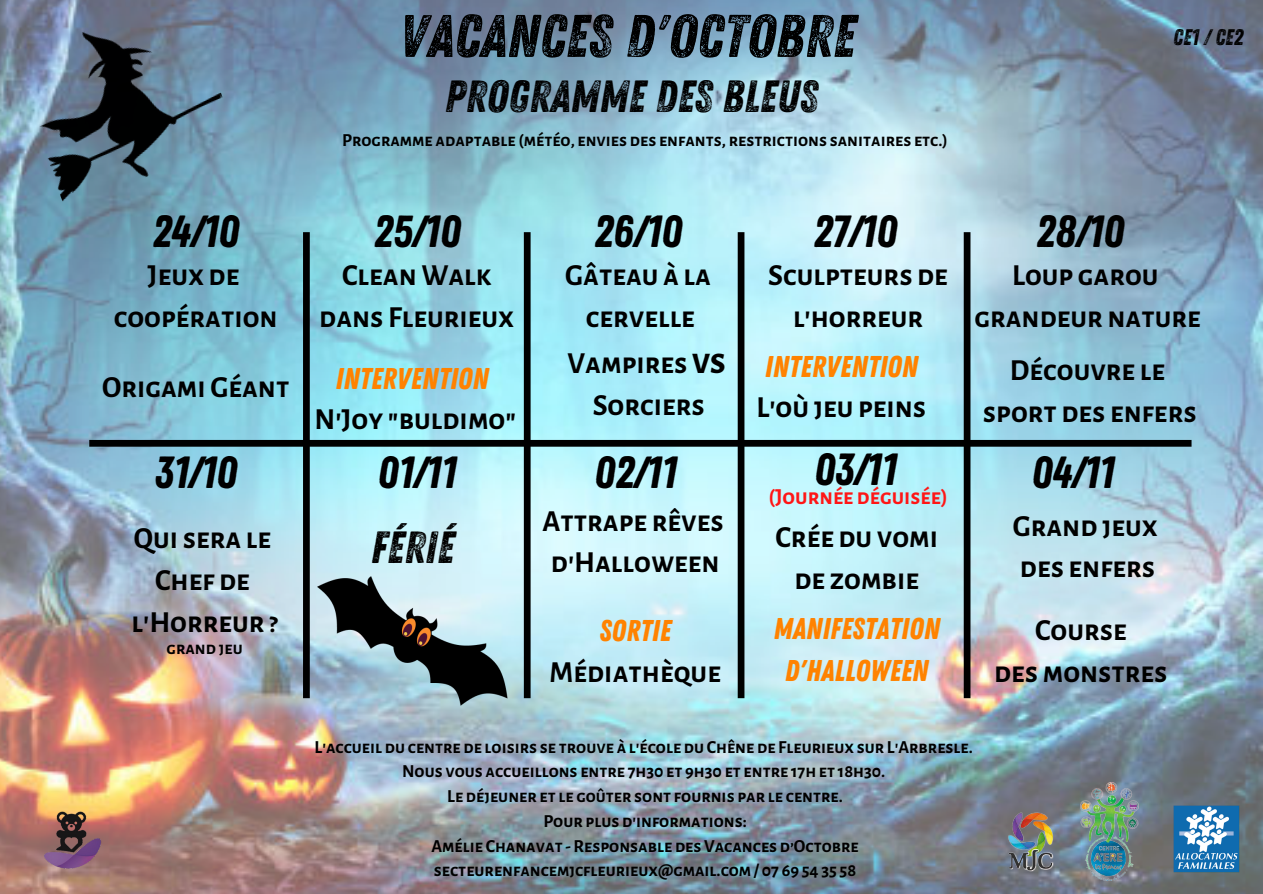
<style>
.page{position:relative;width:1263px;height:894px;background:#fff}
.page>*{position:absolute;margin:0;border:0;box-sizing:border-box;transform-origin:0 0}
.t1{font:60px "Zing Rust G2 Base";color:#000}
.t2{font:45px "Zing Rust Base";color:#000}
.t3{font:45px "Zing Rust G2 Base";color:#000}
.t4{font:700 30px/41.5px "Alegreya Sans SC";color:#000;text-align:center}
.t5{font:30px/41.5px "Zing Rust Base";color:#ff8200;text-align:center}
.t6{font:700 22.5px "Alegreya Sans SC";color:#ff1616}
.t7{font:22.5px "Zing Rust G2 Base";color:#000}
.t8{font:700 18px/24.8px "Alegreya Sans SC";color:#000;text-align:center}
.s1{font-weight:800}
</style>
<div class="page">
<img style="left:0;top:0;width:1263px;height:893px">
<div style="left:89px;top:440px;width:1102px;height:6px;background:#000"></div>
<div style="left:303px;top:232px;width:7px;height:466px;background:#000"></div>
<div style="left:964px;top:232px;width:6px;height:466px;background:#000"></div>
<div style="left:738px;top:232px;width:6px;height:466px;background:#000"></div>
<div style="left:524px;top:232px;width:7px;height:466px;background:#000"></div>
<img style="left:981px;top:794px;width:99px;height:99px">
<img style="left:1173px;top:805px;width:67px;height:66px">
<img style="left:1080px;top:781px;width:59px;height:98px">
<img style="left:9px;top:0;width:230px;height:208px">
<img style="left:318px;top:576px;width:190px;height:129px">
<img style="left:31px;top:805px;width:83px;height:76px">
<h1 class="t1" style="left:399px;top:1px;width:458px">VACANCES D'OCTOBRE</h1>
<h2 class="t3" style="left:445px;top:70px;width:374px">PROGRAMME DES BLEUS</h2>
<p class="t8" style="left:342px;top:128px;width:607px">Programme adaptable (météo, envies des enfants, restrictions sanitaires etc.)</p>
<h2 class="t2" style="left:152px;top:205px;width:88px">24/10</h2>
<h2 class="t2" style="left:374px;top:205px;width:88px">25/10</h2>
<h2 class="t2" style="left:594px;top:205px;width:90px">26/10</h2>
<h2 class="t2" style="left:813px;top:205px;width:85px">27/10</h2>
<h2 class="t2" style="left:1036px;top:205px;width:89px">28/10</h2>
<p class="t7" style="left:1173px;top:24px;width:71px">CE1 / CE2</p>
<h3 class="t4" style="left:114px;top:255px;width:165px">Jeux de coopération</h3>
<h3 class="t4" style="left:102px;top:367px;width:189px">Origami Géant</h3>
<h3 class="t4" style="left:319px;top:255px;width:197px">Clean Walk dans Fleurieux</h3>
<h3 class="t5" style="left:335px;top:358px;width:155px">INTERVENTION</h3>
<h3 class="t4" style="left:315px;top:399px;width:203px">N'Joy "buldimo"</h3>
<h3 class="t4" style="left:565px;top:255px;width:147px">Gâteau à la cervelle</h3>
<h3 class="t4" style="left:568px;top:343px;width:159px">Vampires <span class="s1">VS<br></span>Sorciers</h3>
<h3 class="t4" style="left:768px;top:255px;width:181px">Sculpteurs de l'horreur</h3>
<h3 class="t5" style="left:765px;top:346px;width:155px">INTERVENTION</h3>
<h3 class="t4" style="left:756px;top:387px;width:171px">L'où jeu peins</h3>
<h3 class="t4" style="left:974px;top:255px;width:228px">Loup garou grandeurnature</h3>
<h3 class="t4" style="left:983px;top:350px;width:215px">Découvre le sport des enfers</h3>
<h2 class="t2" style="left:155px;top:446px;width:84px">31/10</h2>
<h2 class="t2" style="left:377px;top:446px;width:80px">01/11</h2>
<h2 class="t2" style="left:594px;top:446px;width:84px">02/11</h2>
<h2 class="t2" style="left:814px;top:443px;width:84px">03/11</h2>
<h2 class="t2" style="left:1031px;top:446px;width:84px">04/11</h2>
<p class="t6" style="left:768px;top:486px;width:181px">(Journée déguisée)</p>
<h3 class="t4" style="left:542px;top:500px;width:183px;text-align:left">Attrape rêves d'Halloween</h3>
<h3 class="t4" style="left:1013px;top:505px;width:147px;text-align:left">Grand jeux des enfers</h3>
<h3 class="t4" style="left:132px;top:518px;width:148px">Qui sera le<br>Chef de l'Horreur ?</h3>
<h2 class="t3" style="left:371px;top:520px;width:85px">FÉRIÉ</h2>
<h3 class="t4" style="left:775px;top:517px;width:164px">Crée du vomi de zombie</h3>
<h3 class="t5" style="left:773px;top:608px;width:168px">MANIFESTATION<br>D'HALLOWEEN</h3>
<h3 class="t4" style="left:994px;top:610px;width:175px">Course desmonstres</h3>
<h3 class="t5" style="left:600px;top:610px;width:73px">SORTIE</h3>
<h3 class="t4" style="left:550px;top:651px;width:173px">Médiathèque</h3>
<p class="t8" style="left:167px;top:636px;width:78px">grand jeu</p>
<p class="t8" style="left:315px;top:734px;width:660px">L'accueil du centre de loisirs se trouve à l'école du Chêne de Fleurieux sur L'Arbresle.<br>Nous vous accueillons entre 7h30 et 9h30 et entre 17h et 18h30.<br>Le déjeuner et le goûter sont fournis par le centre.<br>Pour plus d'informations:<br>Amélie Chanavat - Responsable des Vacances d’Octobre secteurenfancemjcfleurieux@gmail.com/ 07 69 54 35 58</p>
</div>
